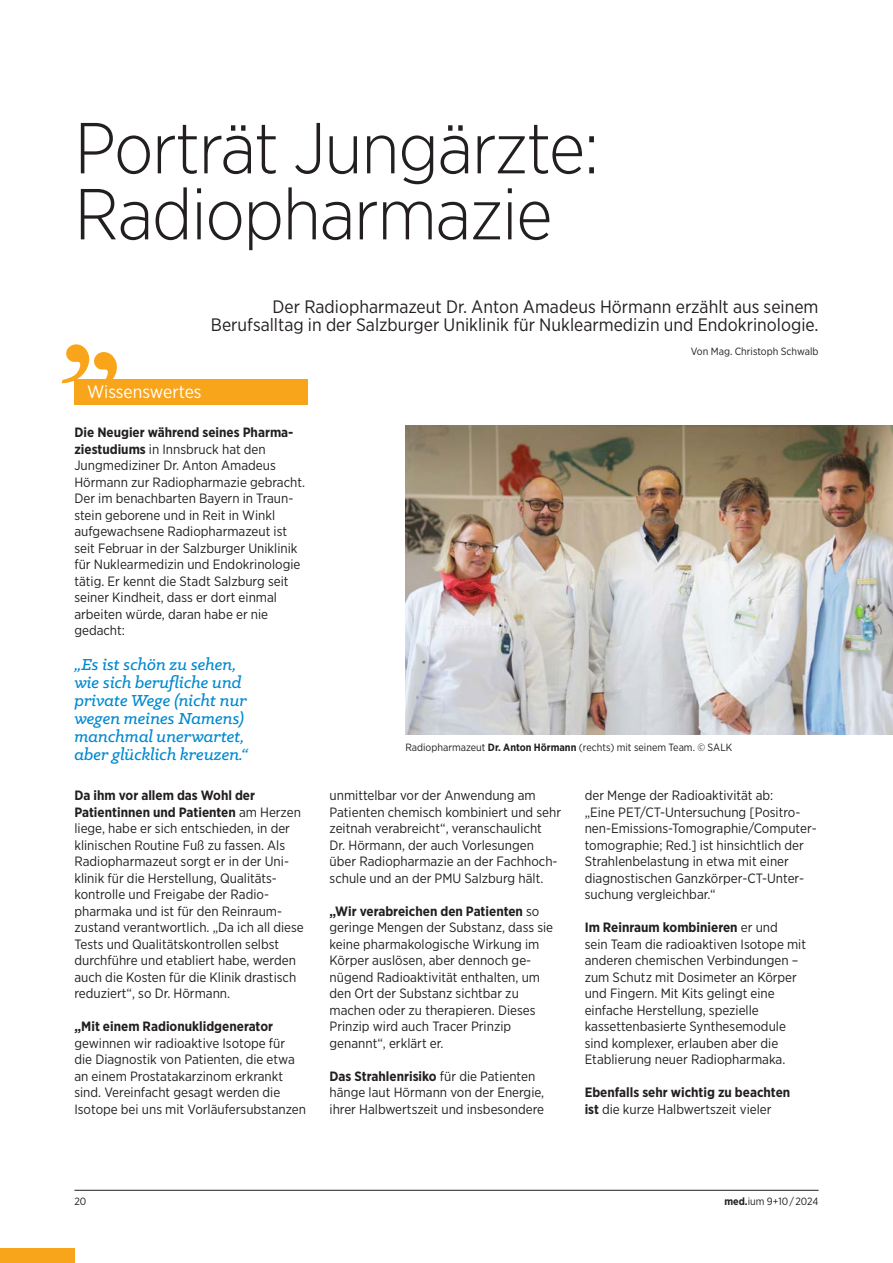
<style>
.page{position:relative;width:893px;height:1263px;background:#fff}
.page>*{position:absolute;margin:0;border:0;box-sizing:border-box;transform-origin:0 0}
.headline_48_44pt{font:300 72px/66px "Gotham Narrow";letter-spacing:-.02em;color:#231f20}
.vorspann{font:18px/18px "Gotham Narrow";color:#231f20;text-align:right}
.zitat_12pt_12pt{font:italic 500 18px/18px "Klinic Slab";color:#0089cf}
.Rubrik{font:18px "Gotham Narrow";color:#fff}
.fließtext{font:13.5px/16.5px "Gotham Narrow";color:#231f20}
.fließtext-2{font:700 13.5px/16.5px "Gotham Narrow";color:#231f20}
.Bildtext_Autor_li{font:10.5px "Gotham Narrow";color:#231f20}
.Bildtext_Autor_re{font:10.5px "Gotham Narrow";color:#231f20}
.s1{font-weight:700}
.s2{font-weight:400}
</style>
<div class="page">
<div style="left:0;top:1248px;width:74px;height:15px;background:#f9a51b"></div>
<svg style="left:62px;top:344px;width:55px;height:40px"></svg>
<div style="left:74px;top:379px;width:234px;height:25px;background:#f9a51b"></div>
<img style="left:405px;top:425px;width:488px;height:309px">
<hr style="left:74px;top:1190px;width:745px;height:1px;background:#231f20">
<p class="headline_48_44pt" style="left:74px;top:113px;width:526px">Porträt Jungärzte:<br>Radiopharmazie</p>
<p class="vorspann" style="left:211px;top:297px;width:609px">Der Radiopharmazeut Dr. Anton Amadeus Hörmann erzählt aus seinem<br>Berufsalltag in der Salzburger Uniklinik für Nuklearmedizin und Endokrinologie.</p>
<p class="Bildtext_Autor_re" style="left:691px;top:345px;width:129px">Von Mag. Christoph Schwalb</p>
<p class="Rubrik" style="left:87px;top:381px;width:116px">Wissenswertes</p>
<p class="fließtext" style="left:74px;top:424px;width:232px"><span class="s1">Die Neugier während seines Pharma&shy;ziestudiums</span> in Innsbruck hat den Jungmediziner Dr. Anton Amadeus Hörmann zur Radiopharmazie gebracht.<br>Der im benachbarten Bayern in Traun&shy;stein geborene und in Reit in Winkl aufgewachsene Radiopharmazeut ist seit Februar in der Salzburger Uniklinik für Nuklearmedizin und Endokrinologie tätig. Er kennt die Stadt Salzburg seit seiner Kindheit, dass er dort einmal arbeiten würde, daran habe er nie gedacht:</p>
<p class="zitat_12pt_12pt" style="left:74px;top:655px;width:175px">„Es ist schön zu sehen, wie sich berufliche und private Wege (nicht nur wegen meines Namens) manchmal unerwartet, aber glücklich kreuzen.“</p>
<p class="fließtext" style="left:74px;top:787px;width:231px"><span class="s1">Da ihm vor allem das Wohl der Patientinnen und Patienten</span> am Herzen liege, habe er sich entschieden, in der klinischen Routine Fuß zu fassen. Als Radiopharmazeut sorgt er in der Uni&shy;klinik für die Herstellung, Qualitäts&shy;kontrolle und Freigabe der Radio&shy;pharmaka und ist für den Reinraum&shy;zustand verantwortlich. „Da ich all diese Tests und Qualitätskontrollen selbst durchführe und etabliert habe, werden auch die Kosten für die Klinik drastisch reduziert“, so Dr. Hörmann.</p>
<p class="fließtext" style="left:74px;top:1018px;width:233px"><span class="s1">„Mit einem Radionuklidgenerator </span>gewinnen wir radioaktive Isotope für die Diagnostik von Patienten, die etwa an einem Prostatakarzinom erkrankt sind. Vereinfacht gesagt werden die Isotope bei uns mit Vorläufersubstanzen</p>
<p class="Bildtext_Autor_li" style="left:405px;top:741px;width:328px">Radiopharmazeut <span class="s1">Dr. Anton Hörmann</span> (rechts) mit seinem Team. © SALK</p>
<p class="fließtext" style="left:330px;top:787px;width:233px">unmittelbar vor der Anwendung am Patienten chemisch kombiniert und sehr zeitnah verabreicht“, veranschaulicht<br>Dr. Hörmann, der auch Vorlesungen über Radiopharmazie an der Fachhoch&shy;schule und an der PMU Salzburg hält.</p>
<p class="fließtext" style="left:330px;top:903px;width:225px"><span class="s1">„Wir verabreichen den Patienten</span> so geringe Mengen der Substanz, dass sie keine pharmakologische Wirkung im Körper auslösen, aber dennoch ge&shy;nügend Radioaktivität enthalten, um den Ort der Substanz sichtbar zu machen oder zu therapieren. Dieses Prinzip wird auch Tracer Prinzip genannt“, erklärt er.</p>
<p class="fließtext" style="left:330px;top:1068px;width:216px"><span class="s1">Das Strahlenrisiko</span> für die Patienten hänge laut Hörmann von der Energie, ihrer Halbwertszeit und insbesondere</p>
<p class="fließtext" style="left:585px;top:787px;width:232px">der Menge der Radioaktivität ab:<br>„Eine PET/CT-Untersuchung [Positro&shy;nen-Emissions-Tomographie/Computer&shy;tomographie; Red.] ist hinsichtlich der Strahlenbelastung in etwa mit einer diagnostischen Ganzkörper-CT-Unter&shy;suchung vergleichbar.“</p>
<p class="fließtext" style="left:585px;top:919px;width:223px"><span class="s1">Im Reinraum kombinieren</span> er und<br>sein Team die radioaktiven Isotope mit anderen chemischen Verbindungen – zum Schutz mit Dosimeter an Körper und Fingern. Mit Kits gelingt eine einfache Herstellung, spezielle kassettenbasierte Synthesemodule sind komplexer, erlauben aber die Etablierung neuer Radiopharmaka.</p>
<p class="fließtext-2" style="left:585px;top:1084px;width:207px">Ebenfalls sehr wichtig zu beachten ist <span class="s2">die kurze Halbwertszeit vieler</span></p>
<p class="Bildtext_Autor_li" style="left:74px;top:1195px;width:13px">20</p>
<p class="Bildtext_Autor_li" style="left:724px;top:1195px;width:96px"><span class="s1">med.</span>ium 9+10 / 2024</p>
</div>
